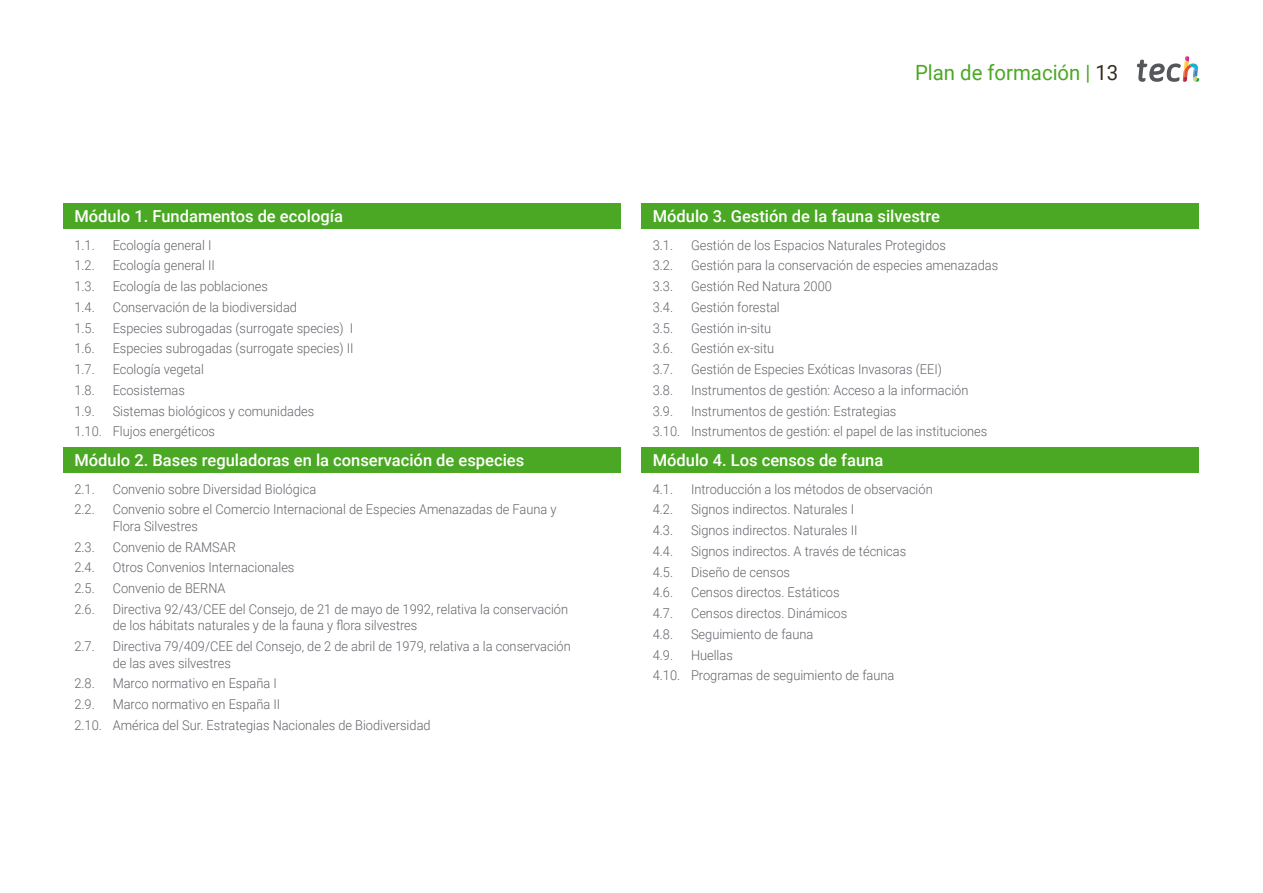
<style>
.page{position:relative;width:1263px;height:893px;background:#fff}
.page>*{position:absolute;margin:0;border:0;box-sizing:border-box;transform-origin:0 0}
.t1{font:21px "Roboto";color:#4ba824}
.t2{font:500 16.5px "Roboto";color:#fff}
.t3{font:300 13.5px/20.7px "Roboto";color:#61646a;scale:.95 1}
.s1{color:#312e20}
</style>
<div class="page">
<div style="left:63px;top:204px;width:558px;height:25px;background:#4ba824"></div>
<div style="left:63px;top:448px;width:558px;height:25px;background:#4ba824"></div>
<div style="left:642px;top:204px;width:557px;height:25px;background:#4ba824"></div>
<div style="left:642px;top:448px;width:557px;height:25px;background:#4ba824"></div>
<svg style="left:1137px;top:56px;width:62px;height:26px"></svg>
<p class="t2" style="left:74px;top:205px;width:270px">Módulo 1. Fundamentos de ecología</p>
<p class="t3" style="left:74px;top:234px;width:23px">1.1.</p>
<p class="t3" style="left:113px;top:234px;width:105px">Ecología general I</p>
<p class="t3" style="left:74px;top:255px;width:23px">1.2.</p>
<p class="t3" style="left:113px;top:255px;width:109px">Ecología general II</p>
<p class="t3" style="left:74px;top:275px;width:23px">1.3.</p>
<p class="t3" style="left:113px;top:275px;width:165px">Ecología de las poblaciones</p>
<p class="t3" style="left:74px;top:296px;width:23px">1.4.</p>
<p class="t3" style="left:113px;top:296px;width:195px">Conservación de la biodiversidad</p>
<p class="t3" style="left:74px;top:317px;width:23px">1.5.</p>
<p class="t3" style="left:113px;top:317px;width:255px">Especies subrogadas (surrogate species) I</p>
<p class="t3" style="left:74px;top:338px;width:23px">1.6.</p>
<p class="t3" style="left:113px;top:338px;width:255px">Especies subrogadas (surrogate species) II</p>
<p class="t3" style="left:74px;top:358px;width:23px">1.7.</p>
<p class="t3" style="left:113px;top:358px;width:98px">Ecología vegetal</p>
<p class="t3" style="left:74px;top:379px;width:23px">1.8.</p>
<p class="t3" style="left:113px;top:379px;width:78px">Ecosistemas</p>
<p class="t3" style="left:74px;top:400px;width:23px">1.9.</p>
<p class="t3" style="left:74px;top:400px;width:254px;text-indent:38px">Sistemas biológicos y comunidades<br>1.10. Flujos energéticos</p>
<p class="t2" style="left:74px;top:449px;width:451px">Módulo 2. Bases reguladoras en la conservación de especies</p>
<p class="t3" style="left:74px;top:478px;width:23px">2.1.</p>
<p class="t3" style="left:113px;top:478px;width:216px">Convenio sobre Diversidad Biológica</p>
<p class="t3" style="left:74px;top:499px;width:23px">2.2.</p>
<p class="t3" style="left:113px;top:501px;width:469px;line-height:16.5px">Convenio sobre el Comercio Internacional de Especies Amenazadas de Fauna y<br>Flora Silvestres</p>
<p class="t3" style="left:74px;top:536px;width:23px">2.3.</p>
<p class="t3" style="left:113px;top:536px;width:131px">Convenio de RAMSAR</p>
<p class="t3" style="left:74px;top:557px;width:23px">2.4.</p>
<p class="t3" style="left:113px;top:557px;width:193px">Otros Convenios Internacionales</p>
<p class="t3" style="left:74px;top:577px;width:23px">2.5.</p>
<p class="t3" style="left:113px;top:577px;width:120px">Convenio de BERNA</p>
<p class="t3" style="left:74px;top:598px;width:23px">2.6.</p>
<p class="t3" style="left:113px;top:600px;width:481px;line-height:16.5px">Directiva 92/43/CEE del Consejo, de 21 de mayo de 1992, relativa la conservación de los hábitats naturales y de la fauna y flora silvestres</p>
<p class="t3" style="left:74px;top:635px;width:23px">2.7.</p>
<p class="t3" style="left:113px;top:638px;width:484px;line-height:16.5px">Directiva 79/409/CEE del Consejo, de 2 de abril de 1979, relativa a la conservación de las aves silvestres</p>
<p class="t3" style="left:74px;top:673px;width:23px">2.8.</p>
<p class="t3" style="left:113px;top:673px;width:174px">Marco normativo en España I</p>
<p class="t3" style="left:74px;top:693px;width:23px">2.9.</p>
<p class="t3" style="left:74px;top:693px;width:376px;text-indent:38px">Marco normativo en España II<br>2.10. América del Sur. Estrategias Nacionales de Biodiversidad</p>
<h1 class="t1" style="left:915px;top:57px;width:205px">Plan de formación | <span class="s1">13</span></h1>
<p class="t2" style="left:653px;top:205px;width:289px">Módulo 3. Gestión de la fauna silvestre</p>
<p class="t3" style="left:653px;top:234px;width:23px">3.1.</p>
<p class="t3" style="left:691px;top:234px;width:270px">Gestión de los Espacios Naturales Protegidos</p>
<p class="t3" style="left:653px;top:255px;width:23px">3.2.</p>
<p class="t3" style="left:691px;top:255px;width:325px">Gestión para la conservación de especies amenazadas</p>
<p class="t3" style="left:653px;top:275px;width:23px">3.3.</p>
<p class="t3" style="left:691px;top:275px;width:150px">Gestión Red Natura 2000</p>
<p class="t3" style="left:653px;top:296px;width:23px">3.4.</p>
<p class="t3" style="left:691px;top:296px;width:95px">Gestión forestal</p>
<p class="t3" style="left:653px;top:317px;width:23px">3.5.</p>
<p class="t3" style="left:691px;top:317px;width:86px">Gestión in-situ</p>
<p class="t3" style="left:653px;top:338px;width:23px">3.6.</p>
<p class="t3" style="left:691px;top:338px;width:89px">Gestión ex-situ</p>
<p class="t3" style="left:653px;top:358px;width:23px">3.7.</p>
<p class="t3" style="left:691px;top:358px;width:266px">Gestión de Especies Exóticas Invasoras (EEI)</p>
<p class="t3" style="left:653px;top:379px;width:23px">3.8.</p>
<p class="t3" style="left:691px;top:379px;width:294px">Instrumentos de gestión: Acceso a la información</p>
<p class="t3" style="left:653px;top:400px;width:23px">3.9.</p>
<p class="t3" style="left:653px;top:400px;width:354px;text-indent:38px">Instrumentos de gestión: Estrategias<br>3.10. Instrumentos de gestión: el papel de las instituciones</p>
<p class="t2" style="left:653px;top:449px;width:232px">Módulo 4. Los censos de fauna</p>
<p class="t3" style="left:653px;top:478px;width:23px">4.1.</p>
<p class="t3" style="left:691px;top:478px;width:256px">Introducción a los métodos de observación</p>
<p class="t3" style="left:653px;top:499px;width:23px">4.2.</p>
<p class="t3" style="left:691px;top:499px;width:173px">Signos indirectos. Naturales I</p>
<p class="t3" style="left:653px;top:519px;width:23px">4.3.</p>
<p class="t3" style="left:691px;top:519px;width:177px">Signos indirectos. Naturales II</p>
<p class="t3" style="left:653px;top:540px;width:23px">4.4.</p>
<p class="t3" style="left:691px;top:540px;width:228px">Signos indirectos. A través de técnicas</p>
<p class="t3" style="left:653px;top:561px;width:23px">4.5.</p>
<p class="t3" style="left:691px;top:561px;width:106px">Diseño de censos</p>
<p class="t3" style="left:653px;top:582px;width:23px">4.6.</p>
<p class="t3" style="left:691px;top:582px;width:158px">Censos directos. Estáticos</p>
<p class="t3" style="left:653px;top:602px;width:23px">4.7.</p>
<p class="t3" style="left:691px;top:602px;width:166px">Censos directos. Dinámicos</p>
<p class="t3" style="left:653px;top:623px;width:23px">4.8.</p>
<p class="t3" style="left:691px;top:623px;width:130px">Seguimiento de fauna</p>
<p class="t3" style="left:653px;top:644px;width:23px">4.9.</p>
<p class="t3" style="left:653px;top:644px;width:256px;text-indent:38px">Huellas<br>4.10. Programas de seguimiento de fauna</p>
</div>
